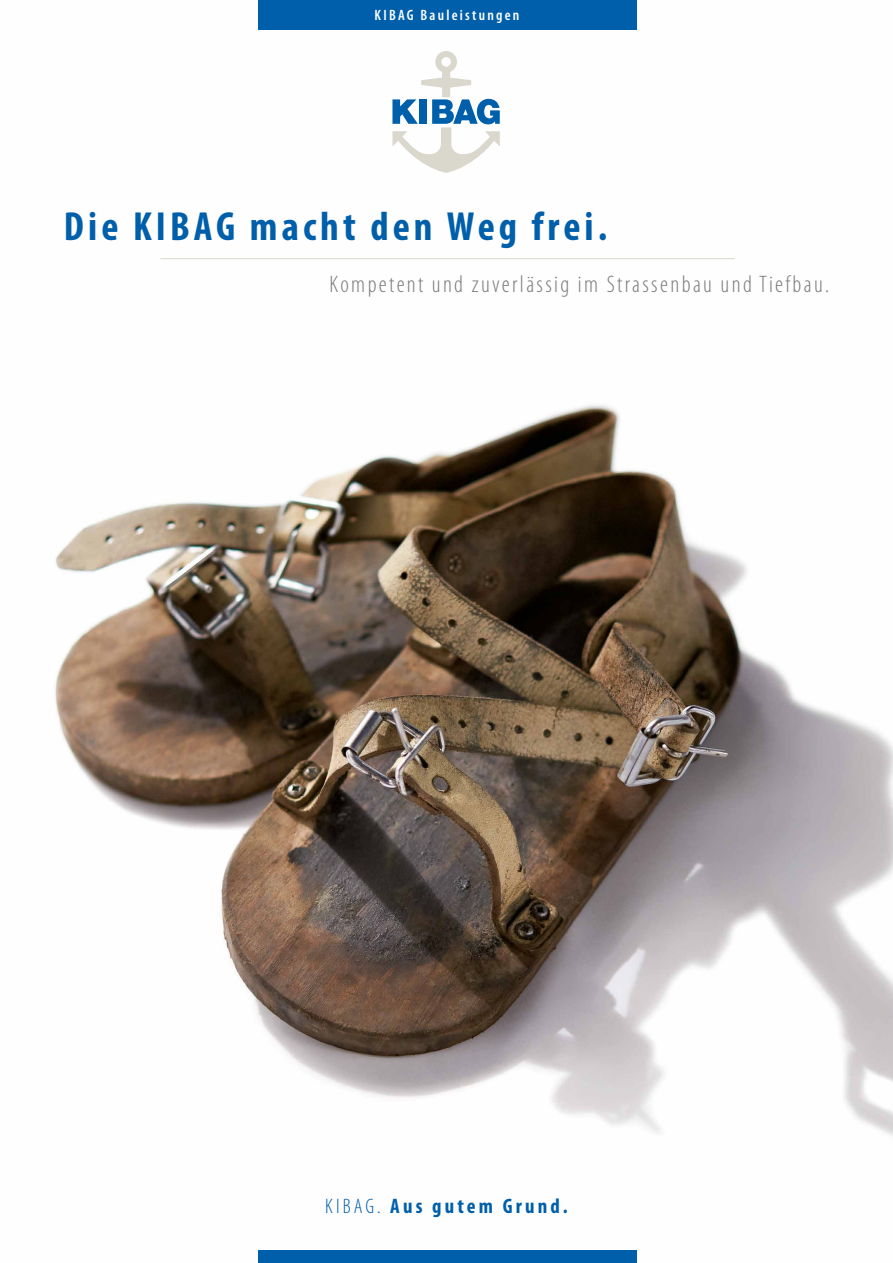
<style>
.page{position:relative;width:893px;height:1263px;background:#fff}
.page>*{position:absolute;margin:0;border:0;box-sizing:border-box;transform-origin:0 0}
.t1{font:700 condensed 40.8px "Myriad Pro";letter-spacing:.1em;color:#005faa}
.t2{font:300 condensed 24px "Myriad Pro";letter-spacing:.1em;color:#7c7b7b}
.t3{font:700 condensed 21px "Myriad Pro";letter-spacing:.15em;color:#005faa}
.t4{font:600 condensed 15px "Myriad Pro";letter-spacing:.15em;color:#fff}
.s1{font-weight:300}
</style>
<div class="page">
<img style="left:55px;top:259px;width:838px;height:877px">
<hr style="left:160px;top:258px;width:575px;height:1px;background:#dad8cd">
<div style="left:258px;top:0;width:379px;height:30px;background:#005faa"></div>
<div style="left:258px;top:1250px;width:379px;height:13px;background:#005faa"></div>
<svg style="left:392px;top:51px;width:108px;height:122px"></svg>
<p class="t4" style="left:375px;top:7px;width:146px">KIBAG Bauleistungen</p>
<h1 class="t1" style="left:64px;top:201px;width:545px">Die KIBAG macht den Weg frei.</h1>
<p class="t2" style="left:329px;top:272px;width:501px">Kompetent und zuverlässig im Strassenbau und Tiefbau.</p>
<p class="t3" style="left:325px;top:1193px;width:244px"><span class="s1">KIBAG.</span> Aus gutem Grund.</p>
</div>
